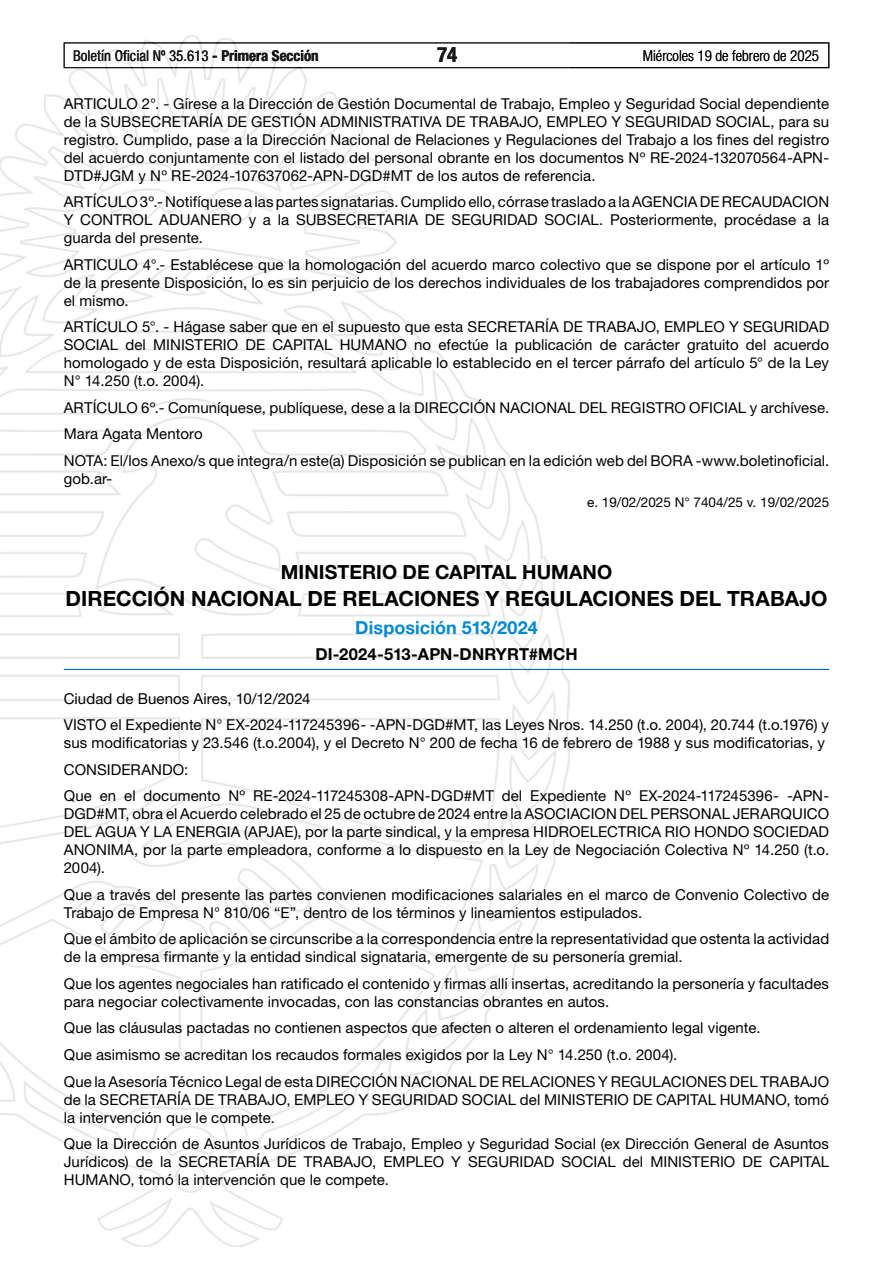
<style>
.page{position:relative;width:893px;height:1263px;background:#fff}
.page>*{position:absolute;margin:0;border:0;box-sizing:border-box;transform-origin:0 0}
.t1{font:700 21px "Helvetica Neue LT Std";color:#000}
.t2{font:700 condensed 21px "Helvetica Neue LT Std";color:#000}
.t3{font:700 19.5px "Helvetica Neue LT Std";letter-spacing:.005em;color:#000}
.t4{font:700 18px "Helvetica Neue LT Std";letter-spacing:.005em;color:#0089cf}
.t5{font:700 16.5px "Helvetica Neue LT Std";letter-spacing:.005em;color:#000}
.t6{font:15px/18px "Helvetica Neue LT Std";letter-spacing:.005em;color:#000}
.t7{font:condensed 15px "Helvetica Neue LT Std";color:#000}
.t8{font:300 condensed 15px "Helvetica Neue LT Std";color:#000}
.t9{font:13.5px "Helvetica Neue LT Std";color:#000}
.s1{font-weight:700}
</style>
<div class="page">
<div style="left:64px;top:43px;width:765px;height:25px;border:1px solid #000"></div>
<img style="left:0;top:35px;width:569px;height:1211px">
<hr style="left:64px;top:669px;width:765px;height:1px;background:#0066b3">
<p class="t7" style="left:73px;top:47px;width:247px">Boletín Oficial Nº 35.613 <span class="s1">- Primera Sección</span></p>
<h1 class="t2" style="left:437px;top:42px;width:22px">74</h1>
<p class="t8" style="left:643px;top:47px;width:178px">Miércoles 19 de febrero de 2025</p>
<p class="t6" style="left:64px;top:94px;width:767px;text-align:justify">ARTICULO 2°. - Gírese a la Dirección de Gestión Documental de Trabajo, Empleo y Seguridad Social dependiente de la SUBSECRETARÍA DE GESTIÓN ADMINISTRATIVA DE TRABAJO, EMPLEO Y SEGURIDAD SOCIAL, para su registro. Cumplido, pase a la Dirección Nacional de Relaciones y Regulaciones del Trabajo a los fines del registro del acuerdo conjuntamente con el listado del personal obrante en los documentos Nº RE-2024-132070564-APN-DTD#JGM y Nº RE-2024-107637062-APN-DGD#MT de los autos de referencia.</p>
<p class="t6" style="left:64px;top:192px;width:767px;text-align:justify">ARTÍCULO 3º.- Notifíquese a las partes signatarias. Cumplido ello, córrase traslado a la AGENCIA DE RECAUDACION Y CONTROL ADUANERO y a la SUBSECRETARIA DE SEGURIDAD SOCIAL. Posteriormente, procédase a la guarda del presente.</p>
<p class="t6" style="left:64px;top:255px;width:767px;text-align:justify">ARTICULO 4°.- Establécese que la homologación del acuerdo marco colectivo que se dispone por el artículo 1º de la presente Disposición, lo es sin perjuicio de los derechos individuales de los trabajadores comprendidos por el mismo.</p>
<p class="t6" style="left:64px;top:317px;width:767px;text-align:justify">ARTÍCULO 5°. - Hágase saber que en el supuesto que esta SECRETARÍA DE TRABAJO, EMPLEO Y SEGURIDAD SOCIAL del MINISTERIO DE CAPITAL HUMANO no efectúe la publicación de carácter gratuito del acuerdo homologado y de esta Disposición, resultará aplicable lo establecido en el tercer párrafo del artículo 5° de la Ley N° 14.250 (t.o. 2004).</p>
<p class="t6" style="left:64px;top:394px;width:767px;line-height:26.5px">ARTÍCULO 6º.- Comuníquese, publíquese, dese a la DIRECCIÓN NACIONAL DEL REGISTRO OFICIAL y archívese.<br>Mara Agata Mentoro<br>NOTA: El/los Anexo/s que integra/n este(a) Disposición se publican en la edición web del BORA -www.boletinoficial.</p>
<p class="t6" style="left:64px;top:469px;width:50px">gob.ar-</p>
<p class="t9" style="left:587px;top:494px;width:244px">e. 19/02/2025 N° 7404/25 v. 19/02/2025</p>
<h2 class="t3" style="left:281px;top:560px;width:333px">MINISTERIO DE CAPITAL HUMANO</h2>
<h1 class="t1" style="left:66px;top:585px;width:763px">DIRECCIÓN NACIONAL DE RELACIONES Y REGULACIONES DEL TRABAJO</h1>
<p class="t4" style="left:355px;top:616px;width:184px">Disposición 513/2024</p>
<p class="t5" style="left:315px;top:644px;width:264px">DI-2024-513-APN-DNRYRT#MCH</p>
<p class="t6" style="left:64px;top:685px;width:767px;line-height:26.5px">Ciudad de Buenos Aires, 10/12/2024<br>VISTO el Expediente N° EX-2024-117245396- -APN-DGD#MT, las Leyes Nros. 14.250 (t.o. 2004), 20.744 (t.o.1976) y</p>
<p class="t6" style="left:64px;top:730px;width:767px;line-height:26.5px">sus modificatorias y 23.546 (t.o.2004), y el Decreto N° 200 de fecha 16 de febrero de 1988 y sus modificatorias, y<br>CONSIDERANDO:<br>Que en el documento Nº RE-2024-117245308-APN-DGD#MT del Expediente Nº EX-2024-117245396- -APN-</p>
<p class="t6" style="left:64px;top:805px;width:767px;text-align:justify">DGD#MT, obra el Acuerdo celebrado el 25 de octubre de 2024 entre la ASOCIACION DEL PERSONAL JERARQUICO DEL AGUA Y LA ENERGIA (APJAE), por la parte sindical, y la empresa HIDROELECTRICA RIO HONDO SOCIEDAD ANONIMA, por la parte empleadora, conforme a lo dispuesto en la Ley de Negociación Colectiva Nº 14.250 (t.o.<br>2004).</p>
<p class="t6" style="left:64px;top:885px;width:767px">Que a través del presente las partes convienen modificaciones salariales en el marco de Convenio Colectivo de<br>Trabajo de Empresa N° 810/06 “E”, dentro de los términos y lineamientos estipulados.</p>
<p class="t6" style="left:64px;top:930px;width:767px">Que el ámbito de aplicación se circunscribe a la correspondencia entre la representatividad que ostenta la actividad de la empresa firmante y la entidad sindical signataria, emergente de su personería gremial.</p>
<p class="t6" style="left:64px;top:974px;width:767px">Que los agentes negociales han ratificado el contenido y firmas allí insertas, acreditando la personería y facultades para negociar colectivamente invocadas, con las constancias obrantes en autos.</p>
<p class="t6" style="left:64px;top:1015px;width:767px;line-height:26.5px">Que las cláusulas pactadas no contienen aspectos que afecten o alteren el ordenamiento legal vigente.<br>Que asimismo se acreditan los recaudos formales exigidos por la Ley N° 14.250 (t.o. 2004).<br>Que la Asesoría Técnico Legal de esta DIRECCIÓN NACIONAL DE RELACIONES Y REGULACIONES DEL TRABAJO</p>
<p class="t6" style="left:64px;top:1090px;width:767px">de la SECRETARÍA DE TRABAJO, EMPLEO Y SEGURIDAD SOCIAL del MINISTERIO DE CAPITAL HUMANO, tomó la intervención que le compete.</p>
<p class="t6" style="left:64px;top:1134px;width:767px;text-align:justify">Que la Dirección de Asuntos Jurídicos de Trabajo, Empleo y Seguridad Social (ex Dirección General de Asuntos Jurídicos) de la SECRETARÍA DE TRABAJO, EMPLEO Y SEGURIDAD SOCIAL del MINISTERIO DE CAPITAL HUMANO, tomó la intervención que le compete.</p>
</div>
